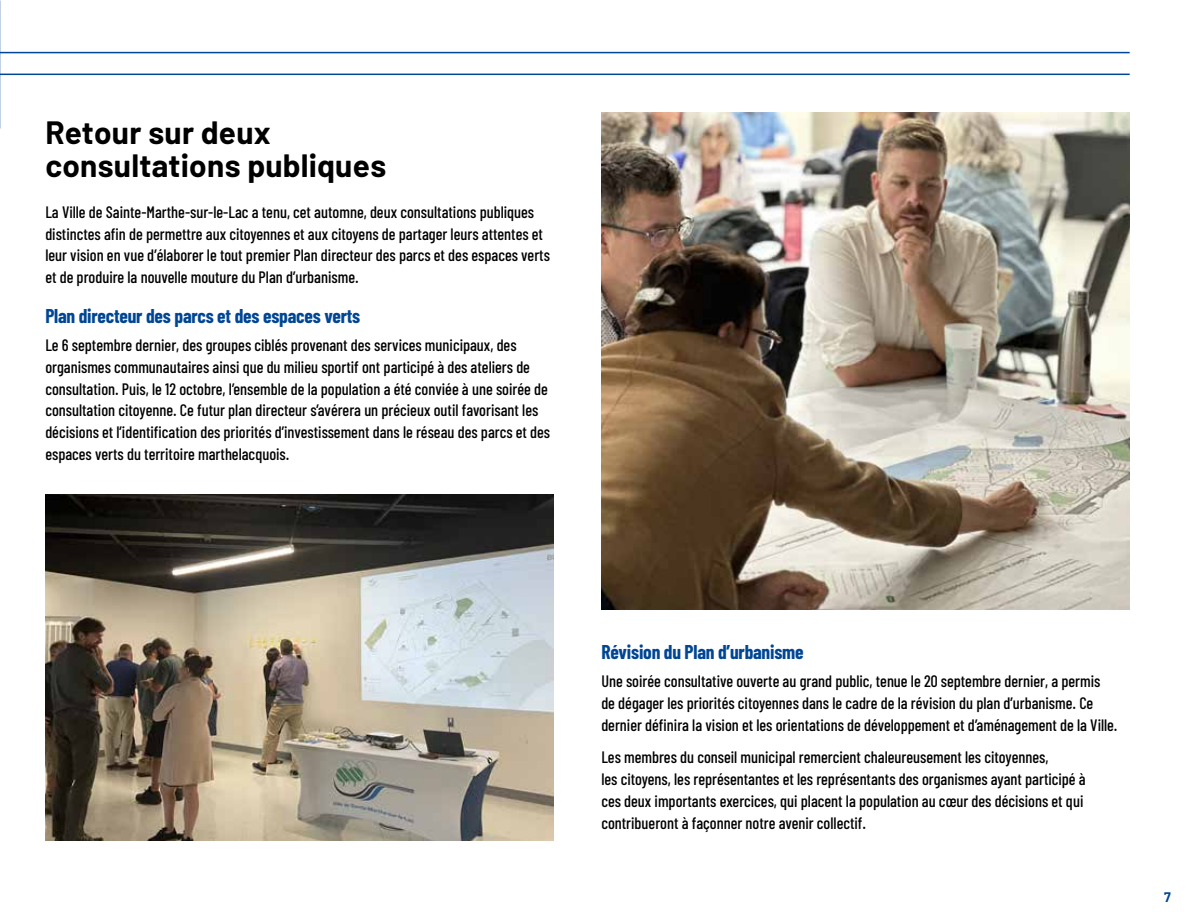
<style>
.page{position:relative;width:1188px;height:918px;background:#fff}
.page>*{position:absolute;margin:0;border:0;box-sizing:border-box;transform-origin:0 0}
.t1{font:700 31.5px/33px "Barlow";letter-spacing:.01em;color:#000}
.t2{font:700 19.5px "Barlow Condensed";letter-spacing:-.01em;color:#014694}
.t3{font:500 16.5px/21.8px "Barlow Condensed";color:#000}
.t4{font:700 13.5px "Barlow";color:#014694}
</style>
<div class="page">
<hr style="left:0;top:74px;width:1130px;height:1px;background:#014694">
<hr style="left:0;top:52px;width:1130px;height:1px;background:#014694">
<img style="left:45px;top:495px;width:509px;height:346px">
<img style="left:601px;top:112px;width:529px;height:497px">
<h1 class="t1" style="left:45px;top:116px;width:342px">Retour sur deux consultations publiques</h1>
<p class="t3" style="left:45px;top:201px;width:506px">La Ville de Sainte-Marthe-sur-le-Lac a tenu, cet automne, deux consultations publiques distinctes afin de permettre aux citoyennes et aux citoyens de partager leurs attentes et leur vision en vue d’élaborer le tout premier Plan directeur des parcs et des espaces verts et de produire la nouvelle mouture du Plan d’urbanisme.</p>
<p class="t2" style="left:45px;top:303px;width:316px">Plan directeur des parcs et des espaces verts</p>
<p class="t3" style="left:45px;top:334px;width:506px">Le 6 septembre dernier, des groupes ciblés provenant des services municipaux, des organismes communautaires ainsi que du milieu sportif ont participé à des ateliers de consultation. Puis, le 12 octobre, l’ensemble de la population a été conviée à une soirée de consultation citoyenne. Ce futur plan directeur s’avérera un précieux outil favorisant les décisions et l’identification des priorités d’investissement dans le réseau des parcs et des espaces verts du territoire marthelacquois.</p>
<p class="t2" style="left:601px;top:640px;width:204px">Révision du Plan d’urbanisme</p>
<p class="t3" style="left:601px;top:670px;width:518px">Une soirée consultative ouverte au grand public, tenue le 20 septembre dernier, a permis de dégager les priorités citoyennes dans le cadre de la révision du plan d’urbanisme. Ce dernier définira la vision et les orientations de développement et d’aménagement de la Ville.</p>
<p class="t3" style="left:601px;top:746px;width:486px">Les membres du conseil municipal remercient chaleureusement les citoyennes,<br>les citoyens, les représentantes et les représentants des organismes ayant participé à ces deux importants exercices, qui placent la population au cœur des décisions et qui contribueront à façonner notre avenir collectif.</p>
<p class="t4" style="left:1164px;top:889px;width:8px">7</p>
</div>
